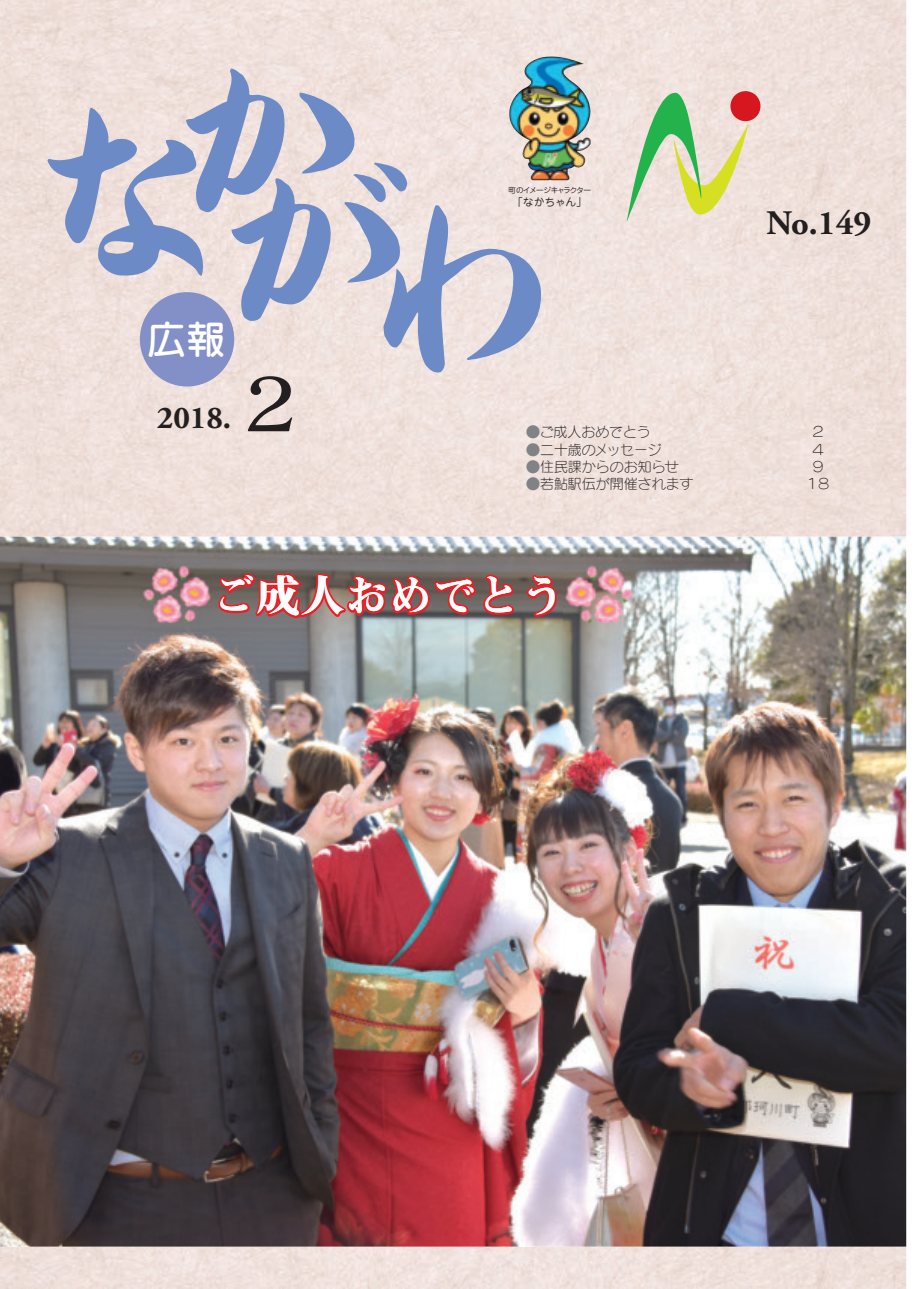
<style>
.page{position:relative;width:919px;height:1289px;background:#fff}
.page>*{position:absolute;margin:0;border:0;box-sizing:border-box;transform-origin:0 0}
.t1{font:72.6px "Matisse Pro DB 90 pv RKSJ H";color:#231f20;scale:1.2 1}
.t2{font:43.95px "Midashi Min Pr 6 MA31 90 pv RKSJ H";color:#fff}
.t3{font:39.3px "Seurat Pro DB 90 pv RKSJ H";color:#fff}
.t4{font:700 34.35px "Adobe Garamond Pro";color:#231f20}
.t5{font:700 31.8px "Adobe Garamond Pro";color:#231f20}
.t6{font:13.95px "Seurat Pro L 90 pv RKSJ H";color:#231f20}
.t7{font:10.65px "Jun 201 Pro Regular 90 pv RKSJ H";color:#231f20}
.t8{font:7.5px "Jun 201 Pro Regular 90 pv RKSJ H";letter-spacing:-.11em;color:#231f20}
.s1{color:#808285}
</style>
<div class="page">
<img style="left:0;top:0;width:906px;height:1288px">
<img style="left:0;top:536px;width:906px;height:710px">
<div style="left:140px;top:292px;width:94px;height:94px;background:#838fc7;border-radius:50%"></div>
<svg style="left:47px;top:69px;width:496px;height:305px;background:#cac8d5"></svg>
<svg style="left:626px;top:90px;width:122px;height:132px;background:#cdd9b2"></svg>
<div style="left:730px;top:91px;width:30px;height:30px;background:#d7171f;border-radius:50%"></div>
<img style="left:515px;top:57px;width:34px;height:40px">
<svg style="left:216px;top:522px;width:300px;height:98px;background:#aa7c7b"></svg>
<svg style="left:524px;top:571px;width:35px;height:48px;background:#9c4b4a"></svg>
<img style="left:563px;top:562px;width:71px;height:69px">
<img style="left:140px;top:562px;width:72px;height:69px">
<p class="t3" style="left:147px;top:325px;width:80px">広報</p>
<p class="t5" style="left:157px;top:399px;width:76px">2018.</p>
<p class="t1" style="left:243px;top:376px;width:49px">2</p>
<p class="t8" style="left:508px;top:188px;width:84px">町のイメージキャラクター</p>
<p class="t7" style="left:512px;top:198px;width:76px">「なかちゃん」</p>
<p class="t4" style="left:766px;top:202px;width:106px">No.149</p>
<p class="t6" style="left:526px;top:426px;width:126px"><span class="s1">●</span>ご成人おめでとう</p>
<p class="t6" style="left:811px;top:426px;width:15px">２</p>
<p class="t6" style="left:526px;top:444px;width:137px"><span class="s1">●</span>二十歳のメッセージ</p>
<p class="t6" style="left:811px;top:444px;width:15px">４</p>
<p class="t6" style="left:526px;top:461px;width:154px"><span class="s1">●</span>住民課からのお知らせ</p>
<p class="t6" style="left:811px;top:461px;width:15px">９</p>
<p class="t6" style="left:526px;top:479px;width:169px"><span class="s1">●</span>若鮎駅伝が開催されます</p>
<p class="t6" style="left:805px;top:479px;width:27px">１８</p>
<p class="t2" style="left:213px;top:579px;width:353px">ご成人おめでとう</p>
</div>
